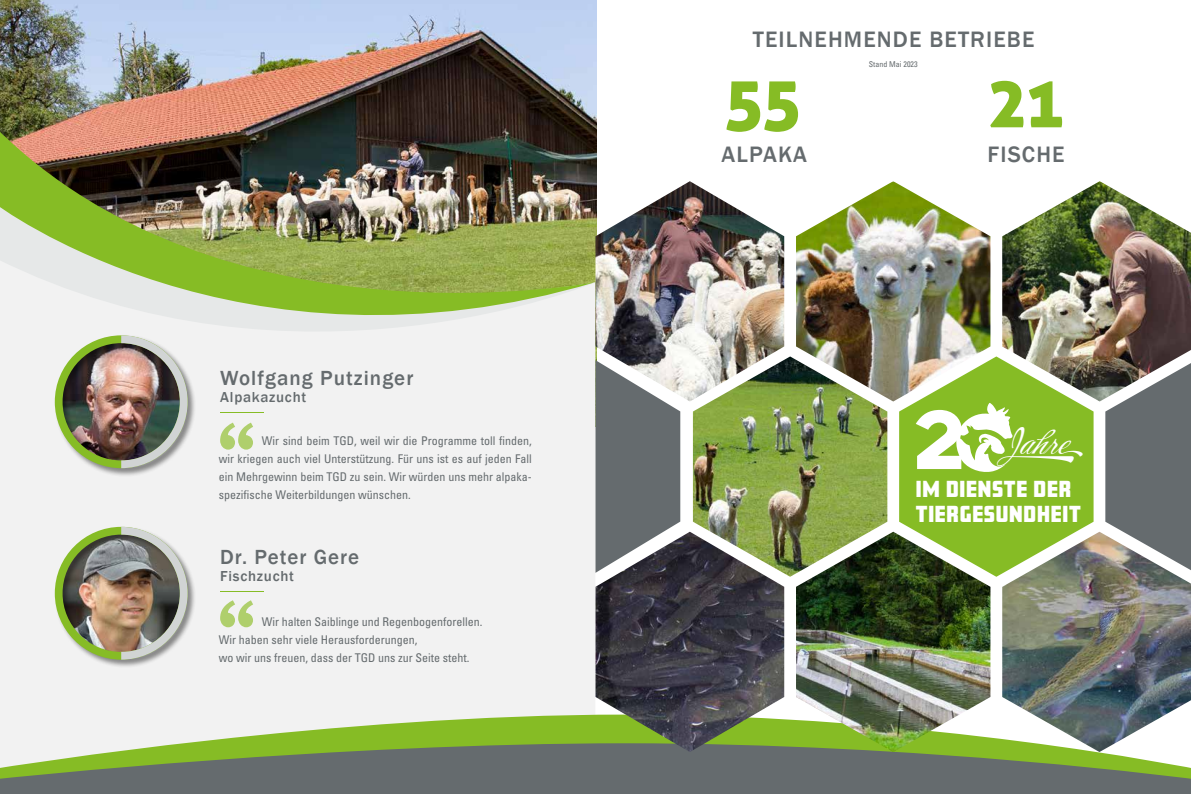
<style>
.page{position:relative;width:1191px;height:794px;background:#fff}
.page>*{position:absolute;margin:0;border:0;box-sizing:border-box;transform-origin:0 0}
.t1{font:92.4px "Bonn Bold Caps";color:#fff}
.t2{font:70.2px "Aller Display";color:#86bc25}
.t3{font:29.6px "Storefront Pro";color:#fff}
.t4{font:500 23px "Franklin Gothic";letter-spacing:.05em;color:#656b6e}
.t5{font:500 21px "Franklin Gothic";letter-spacing:.05em;color:#656b6e}
.t6{font:900 20.2px/24.3px "Amboy";letter-spacing:.04em;color:#fff}
.t7{font:500 14.9px "Franklin Gothic";letter-spacing:.05em;color:#656b6e}
.t8{font:condensed 12px/18px "Univers";color:#656b6e}
.t9{font:condensed 8px "Univers";color:#656b6e}
</style>
<div class="page">
<img style="left:0;top:0;width:596px;height:181px">
<div style="left:0;top:408px;width:595px;height:306px;background:#f2f2f2"></div>
<svg style="left:0;top:714px;width:1002px;height:29px;fill:#f2f2f2"></svg>
<svg style="left:0;top:743px;width:1191px;height:51px;background:#717f69"></svg>
<div style="left:0;top:388px;width:595px;height:20px;background:#f2f2f2"></div>
<img style="left:0;top:127px;width:595px;height:261px">
<div style="left:899px;top:356px;width:194px;height:221px;background:#86bc25"></div>
<img style="left:796px;top:181px;width:194px;height:220px">
<div style="left:595px;top:401px;width:85px;height:131px;background:#656b6e"></div>
<div style="left:1105px;top:401px;width:86px;height:131px;background:#656b6e"></div>
<img style="left:595px;top:181px;width:189px;height:220px">
<img style="left:595px;top:532px;width:189px;height:220px">
<img style="left:1002px;top:181px;width:189px;height:220px">
<img style="left:796px;top:532px;width:194px;height:220px">
<img style="left:1002px;top:532px;width:189px;height:220px">
<hr style="left:220px;top:412px;width:44px;height:1px;background:#86bc25">
<hr style="left:220px;top:591px;width:44px;height:1px;background:#86bc25">
<svg style="left:220px;top:422px;width:33px;height:27px"></svg>
<svg style="left:220px;top:600px;width:33px;height:27px"></svg>
<svg style="left:947px;top:403px;width:65px;height:70px"></svg>
<img style="left:693px;top:356px;width:194px;height:221px">
<div style="left:54px;top:334px;width:142px;height:143px;background:#000;opacity:.45"></div>
<img style="left:55px;top:335px;width:133px;height:133px">
<div style="left:54px;top:526px;width:142px;height:142px;background:#000;opacity:.45"></div>
<img style="left:55px;top:527px;width:133px;height:132px">
<h3 class="t5" style="left:220px;top:365px;width:195px">Wolfgang Putzinger</h3>
<p class="t7" style="left:220px;top:387px;width:88px">Alpakazucht</p>
<p class="t8" style="left:219px;top:431px;width:314px;text-align:justify;text-indent:43px">Wir sind beim TGD, weil wir die Programme toll finden, wir kriegen auch viel Unterstützung. Für uns ist es auf jeden Fall ein Mehrgewinn beim TGD zu sein. Wir würden uns mehr alpaka&shy;spezifische Weiterbildungen wünschen.</p>
<h3 class="t5" style="left:220px;top:544px;width:141px">Dr. Peter Gere</h3>
<p class="t7" style="left:220px;top:566px;width:75px">Fischzucht</p>
<p class="t8" style="left:219px;top:612px;width:265px;text-indent:43px">Wir halten Saiblinge und Regenbogenforellen.<br>Wir haben sehr viele Herausforderungen,<br>wo wir uns freuen, dass der TGD uns zur Seite steht.</p>
<h3 class="t4" style="left:753px;top:25px;width:283px">TEILNEHMENDE BETRIEBE</h3>
<p class="t9" style="left:868px;top:59px;width:50px">Stand Mai 2023</p>
<h2 class="t2" style="left:725px;top:57px;width:77px">55</h2>
<h2 class="t2" style="left:989px;top:57px;width:76px">21</h2>
<h3 class="t4" style="left:721px;top:140px;width:87px">ALPAKA</h3>
<h3 class="t4" style="left:987px;top:140px;width:78px">FISCHE</h3>
<h1 class="t1" style="left:913px;top:391px;width:51px">2</h1>
<h3 class="t3" style="left:1008px;top:425px;width:78px">Jahre</h3>
<h3 class="t6" style="left:915px;top:477px;width:166px">IM DIENSTE DER<br>TIERGESUNDHEIT</h3>
</div>
